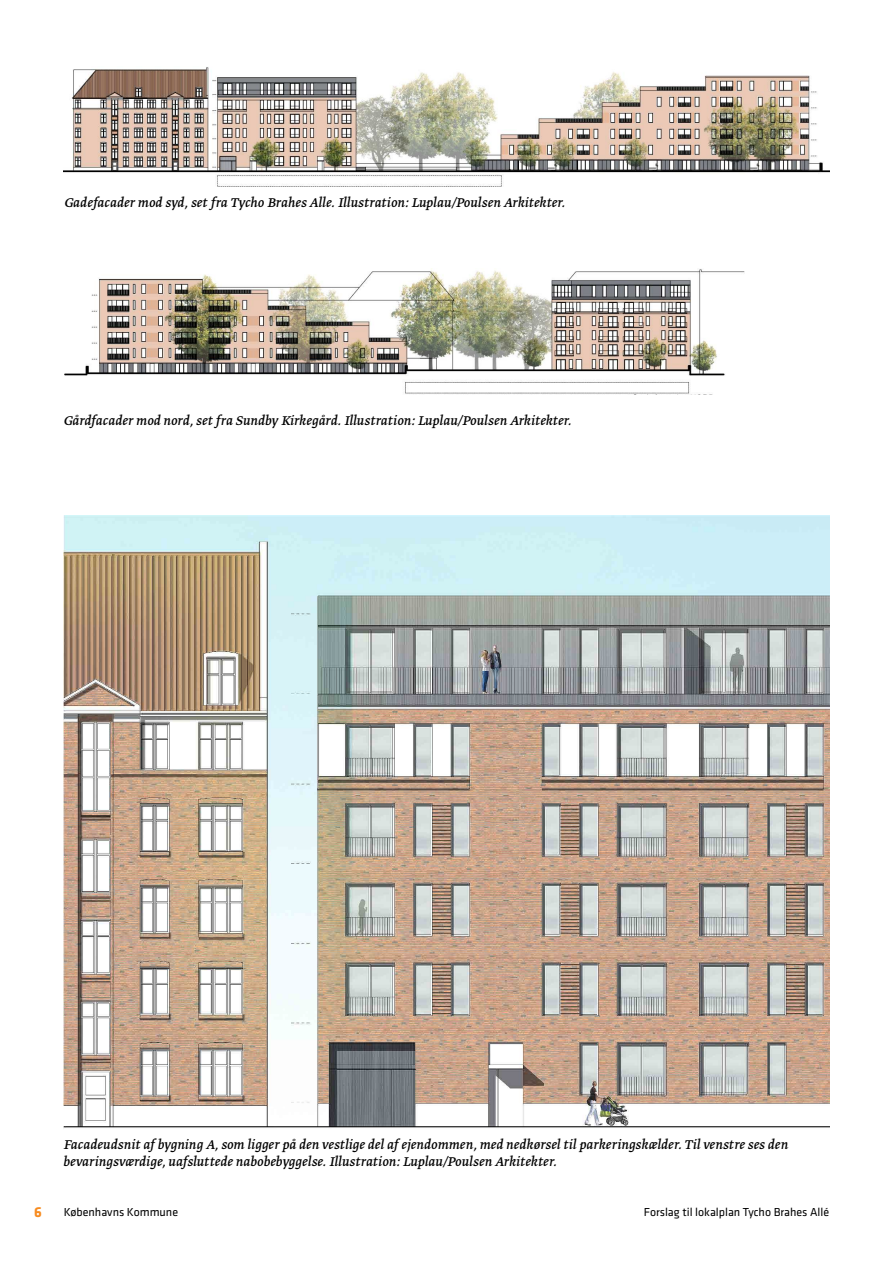
<style>
.page{position:relative;width:893px;height:1263px;background:#fff}
.page>*{position:absolute;margin:0;border:0;box-sizing:border-box;transform-origin:0 0}
.t1{font:italic 15px/16.5px "Greta Text";letter-spacing:.005em;color:#000}
.t2{font:700 15px "Klavika";color:#f78b1f}
.t3{font:12px "Klavika";color:#000}
</style>
<div class="page">
<img style="left:64px;top:515px;width:765px;height:613px">
<img style="left:64px;top:67px;width:765px;height:120px">
<div style="left:744px;top:176px;width:81px;height:12px;background:#fff"></div>
<img style="left:64px;top:268px;width:681px;height:126px">
<p class="t1" style="left:64px;top:195px;width:502px">Gadefacader mod syd, set fra Tycho Brahes Alle. Illustration: Luplau/Poulsen Arkitekter.</p>
<p class="t1" style="left:64px;top:413px;width:509px">Gårdfacader mod nord, set fra Sundby Kirkegård. Illustration: Luplau/Poulsen Arkitekter.</p>
<p class="t1" style="left:63px;top:1137px;width:726px">Facadeudsnit af bygning A, som ligger på den vestlige del af ejendommen, med nedkørsel til parkeringskælder. Til venstre ses den bevaringsværdige, uafsluttede nabobebyggelse. Illustration: Luplau/Poulsen Arkitekter.</p>
<p class="t2" style="left:34px;top:1203px;width:9px">6</p>
<p class="t3" style="left:64px;top:1207px;width:116px">Københavns Kommune</p>
<p class="t3" style="left:644px;top:1207px;width:187px">Forslag til lokalplan Tycho Brahes Allé</p>
</div>
